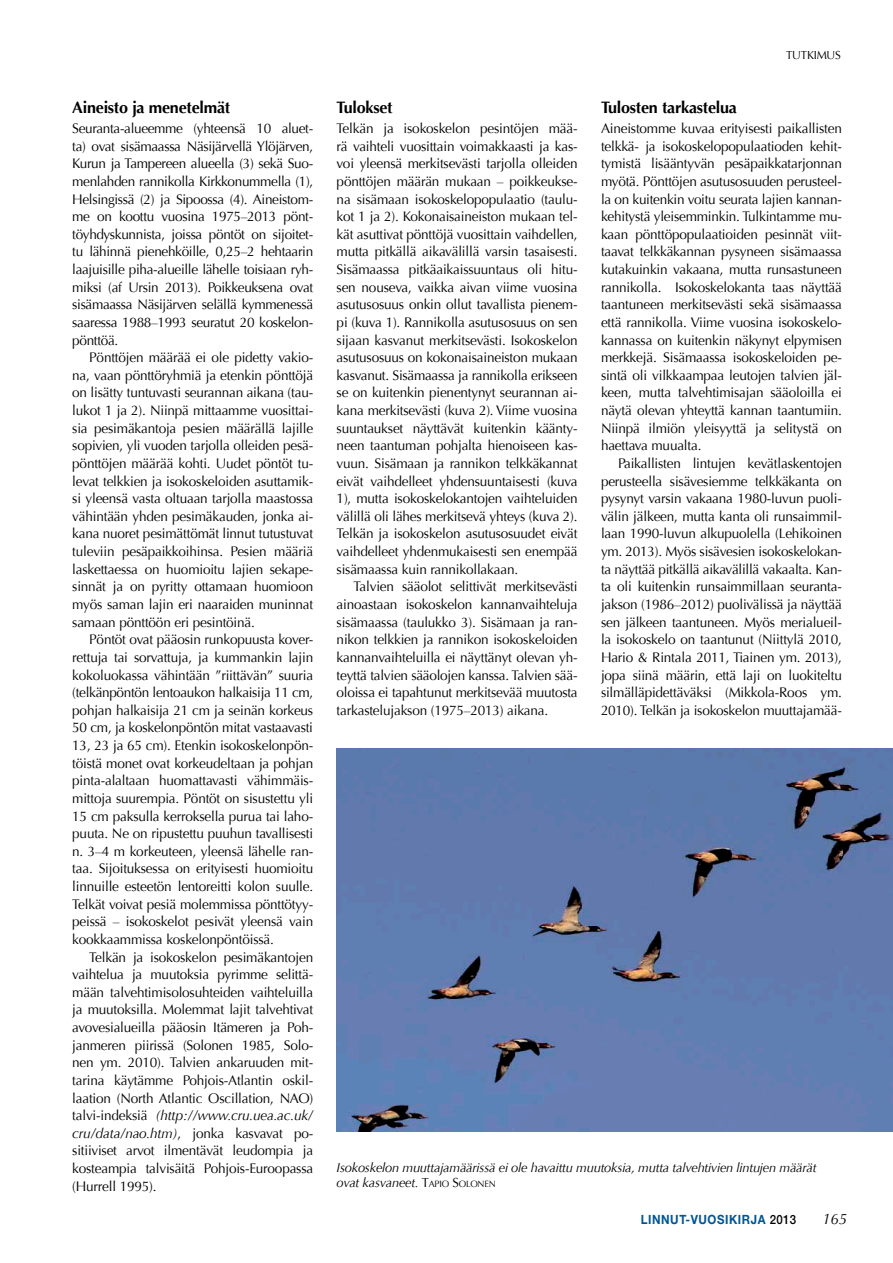
<style>
.page{position:relative;width:893px;height:1263px;background:#fff}
.page>*{position:absolute;margin:0;border:0;box-sizing:border-box;transform-origin:0 0}
.t1{font:700 16.5px "Optima";letter-spacing:-.015em;color:#000}
.t2{font:italic 15px "Optima";color:#000}
.t3{font:13.8px/17.5px "Optima";letter-spacing:-.015em;color:#000;text-align:justify}
.t4{font:italic 13.2px/15.3px "Optima";letter-spacing:-.015em;color:#000}
.t5{font:700 12.75px "Helvetica Neue";letter-spacing:.05em;color:#005593;scale:.9 1}
.t6{font:11.7px "Optima";color:#000}
.s1{font-style:italic}
.s2{font-style:normal}
.s3{font-style:normal;font-size:9.15px}
.s4{font-weight:500;color:#000}
</style>
<div class="page">
<img style="left:337px;top:748px;width:556px;height:383px">
<p class="t1" style="left:72px;top:98px;width:159px">Aineisto ja menetelmät</p>
<p class="t3" style="left:72px;top:120px;width:242px">Seuranta-alueemme (yhteensä 10 aluet&shy;ta) ovat sisämaassa Näsijärvellä Ylöjärven, Kurun ja Tampereen alueella (3) sekä Suo&shy;menlahden rannikolla Kirkkonummella (1), Helsingissä (2) ja Sipoossa (4). Aineistom&shy;me on koottu vuosina 1975–2013 pönt&shy;töyhdyskunnista, joissa pöntöt on sijoitet&shy;tu lähinnä pienehköille, 0,25–2 hehtaarin laajuisille piha-alueille lähelle toisiaan ryh&shy;miksi (af Ursin 2013). Poikkeuksena ovat sisämaassa Näsijärven selällä kymmenessä saaressa 1988–1993 seuratut 20 koskelon&shy;pönttöä.</p>
<p class="t3" style="left:72px;top:349px;width:242px;text-indent:17px">Pönttöjen määrää ei ole pidetty vakio&shy;na, vaan pönttöryhmiä ja etenkin pönttöjä on lisätty tuntuvasti seurannan aikana (tau&shy;lukot 1 ja 2). Niinpä mittaamme vuosittai&shy;sia pesimäkantoja pesien määrällä lajille sopivien, yli vuoden tarjolla olleiden pesä&shy;pönttöjen määrää kohti. Uudet pöntöt tu&shy;levat telkkien ja isokoskeloiden asuttamik&shy;si yleensä vasta oltuaan tarjolla maastossa vähintään yhden pesimäkauden, jonka ai&shy;kana nuoret pesimättömät linnut tutustuvat tuleviin pesäpaikkoihinsa. Pesien määriä laskettaessa on huomioitu lajien sekape&shy;sinnät ja on pyritty ottamaan huomioon myös saman lajin eri naaraiden muninnat samaan pönttöön eri pesintöinä.</p>
<p class="t3" style="left:72px;top:631px;width:243px;text-indent:17px">Pöntöt ovat pääosin runkopuusta kover&shy;rettuja tai sorvattuja, ja kummankin lajin kokoluokassa vähintään ”riittävän” suuria (telkänpöntön lentoaukon halkaisija 11 cm, pohjan halkaisija 21 cm ja seinän korkeus 50 cm, ja koskelonpöntön mitat vastaavasti 13, 23 ja 65 cm). Etenkin isokoskelonpön&shy;töistä monet ovat korkeudeltaan ja pohjan pinta-alaltaan huomattavasti vähimmäis&shy;mittoja suurempia. Pöntöt on sisustettu yli 15 cm paksulla kerroksella purua tai laho&shy;puuta. Ne on ripustettu puuhun tavallisesti n. 3–4 m korkeuteen, yleensä lähelle ran&shy;taa. Sijoituksessa on erityisesti huomioitu linnuille esteetön lentoreitti kolon suulle.<br>Telkät voivat pesiä molemmissa pönttötyy&shy;peissä – isokoskelot pesivät yleensä vain kookkaammissa koskelonpöntöissä.</p>
<p class="t3" style="left:72px;top:948px;width:242px;text-indent:17px">Telkän ja isokoskelon pesimäkantojen vaihtelua ja muutoksia pyrimme selittä&shy;mään talvehtimisolosuhteiden vaihteluilla ja muutoksilla. Molemmat lajit talvehtivat avovesialueilla pääosin Itämeren ja Poh&shy;janmeren piirissä (Solonen 1985, Solo&shy;nen ym. 2010). Talvien ankaruuden mit&shy;tarina käytämme Pohjois-Atlantin oskil&shy;laation (North Atlantic Oscillation, NAO) talvi-indeksiä <span class="s1">(http://www.cru.uea.ac.uk/ cru/data/nao.htm)</span>, jonka kasvavat po&shy;sitiiviset arvot ilmentävät leudompia ja kosteampia talvisäitä Pohjois-Euroopassa (Hurrell 1995).</p>
<p class="t1" style="left:337px;top:98px;width:57px">Tulokset</p>
<p class="t3" style="left:337px;top:120px;width:243px">Telkän ja isokoskelon pesintöjen mää&shy;rä vaihteli vuosittain voimakkaasti ja kas&shy;voi yleensä merkitsevästi tarjolla olleiden pönttöjen määrän mukaan – poikkeukse&shy;na sisämaan isokoskelopopulaatio (taulu&shy;kot 1 ja 2). Kokonaisaineiston mukaan tel&shy;kät asuttivat pönttöjä vuosittain vaihdellen, mutta pitkällä aikavälillä varsin tasaisesti.<br>Sisämaassa pitkäaikaissuuntaus oli hitu&shy;sen nouseva, vaikka aivan viime vuosina asutusosuus onkin ollut tavallista pienem&shy;pi (kuva 1). Rannikolla asutusosuus on sen sijaan kasvanut merkitsevästi. Isokoskelon asutusosuus on kokonaisaineiston mukaan kasvanut. Sisämaassa ja rannikolla erikseen se on kuitenkin pienentynyt seurannan ai&shy;kana merkitsevästi (kuva 2). Viime vuosina suuntaukset näyttävät kuitenkin käänty&shy;neen taantuman pohjalta hienoiseen kas&shy;vuun. Sisämaan ja rannikon telkkäkannat eivät vaihdelleet yhdensuuntaisesti (kuva 1), mutta isokoskelokantojen vaihteluiden välillä oli lähes merkitsevä yhteys (kuva 2).<br>Telkän ja isokoskelon asutusosuudet eivät vaihdelleet yhdenmukaisesti sen enempää sisämaassa kuin rannikollakaan.</p>
<p class="t3" style="left:337px;top:578px;width:243px;text-indent:17px">Talvien sääolot selittivät merkitsevästi ainoastaan isokoskelon kannanvaihteluja sisämaassa (taulukko 3). Sisämaan ja ran&shy;nikon telkkien ja rannikon isokoskeloiden kannanvaihteluilla ei näyttänyt olevan yh&shy;teyttä talvien sääolojen kanssa. Talvien sää&shy;oloissa ei tapahtunut merkitsevää muutosta tarkastelujakson (1975–2013) aikana.</p>
<p class="t6" style="left:786px;top:49px;width:14px">Tutkimus</p>
<p class="t1" style="left:601px;top:98px;width:137px">Tulosten tarkastelua</p>
<p class="t3" style="left:601px;top:120px;width:242px">Aineistomme kuvaa erityisesti paikallisten telkkä- ja isokoskelopopulaatioden kehit&shy;tymistä lisääntyvän pesäpaikkatarjonnan myötä. Pönttöjen asutusosuuden perusteel&shy;la on kuitenkin voitu seurata lajien kannan&shy;kehitystä yleisemminkin. Tulkintamme mu&shy;kaan pönttöpopulaatioiden pesinnät viit&shy;taavat telkkäkannan pysyneen sisämaassa kutakuinkin vakaana, mutta runsastuneen rannikolla. Isokoskelokanta taas näyttää taantuneen merkitsevästi sekä sisämaassa että rannikolla. Viime vuosina isokoskelo&shy;kannassa on kuitenkin näkynyt elpymisen merkkejä. Sisämaassa isokoskeloiden pe&shy;sintä oli vilkkaampaa leutojen talvien jäl&shy;keen, mutta talvehtimisajan sääoloilla ei näytä olevan yhteyttä kannan taantumiin.<br>Niinpä ilmiön yleisyyttä ja selitystä on haettava muualta.</p>
<p class="t3" style="left:601px;top:455px;width:242px;text-indent:17px">Paikallisten lintujen kevätlaskentojen perusteella sisävesiemme telkkäkanta on pysynyt varsin vakaana 1980-luvun puoli&shy;välin jälkeen, mutta kanta oli runsaimmil&shy;laan 1990-luvun alkupuolella (Lehikoinen ym. 2013). Myös sisävesien isokoskelokan&shy;ta näyttää pitkällä aikavälillä vakaalta. Kan&shy;ta oli kuitenkin runsaimmillaan seuranta&shy;jakson (1986–2012) puolivälissä ja näyttää sen jälkeen taantuneen. Myös merialueil&shy;la isokoskelo on taantunut (Niittylä 2010, Hario &amp; Rintala 2011, Tiainen ym. 2013), jopa siinä määrin, että laji on luokiteltu silmälläpidettäväksi (Mikkola-Roos ym.<br>2010). Telkän ja isokoskelon muuttajamää-</p>
<p class="t4" style="left:337px;top:1160px;width:481px">Isokoskelon muuttajamäärissä ei ole havaittu muutoksia, mutta talvehtivien lintujen määrät ovat kasvaneet. <span class="s2">T</span><span class="s3">APIO</span> <span class="s2">S</span><span class="s3">OLONEN</span></p>
<p class="t5" style="left:641px;top:1211px;width:174px">LINNUT-VUOSIKIRJA <span class="s4">2013</span></p>
<p class="t2" style="left:822px;top:1210px;width:27px">165</p>
</div>
